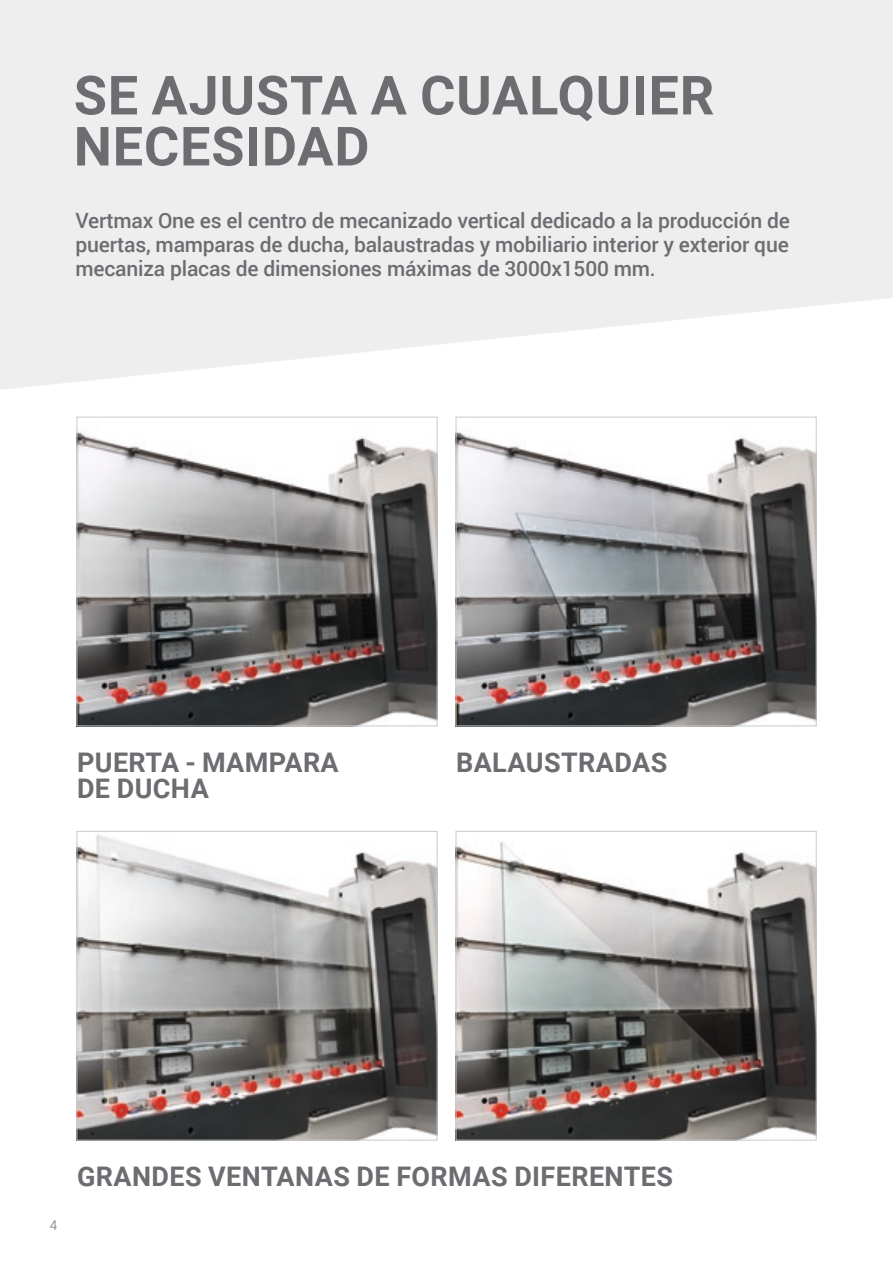
<style>
.page{position:relative;width:893px;height:1263px;background:#fff}
.page>*{position:absolute;margin:0;border:0;box-sizing:border-box;transform-origin:0 0}
._1_TITOLO_GRIGIO{font:700 54px/51px "Roboto";letter-spacing:.015em;color:#6c6d70}
.t1{font:700 27px/25.5px "Roboto";letter-spacing:.015em;color:#6c6d70}
._2_SOTTOTITOLO_ROSSO{font:500 21px/24px "Roboto";letter-spacing:-.01em;color:#6c6d70;text-align:justify}
.t2{font:300 13.5px "Roboto";color:#6c6d70}
</style>
<div class="page">
<svg style="left:0;top:0;width:893px;height:390px;background:#f0f0f0"></svg>
<img style="left:458px;top:432px;width:357px;height:292px">
<div style="left:456px;top:417px;width:361px;height:309px;border:1px solid #c9cacc"></div>
<img style="left:458px;top:841px;width:357px;height:297px">
<div style="left:456px;top:831px;width:361px;height:309px;border:1px solid #c9cacc"></div>
<img style="left:79px;top:432px;width:356px;height:292px">
<div style="left:77px;top:417px;width:360px;height:309px;border:1px solid #c9cacc"></div>
<img style="left:79px;top:834px;width:356px;height:304px">
<div style="left:77px;top:831px;width:360px;height:309px;border:1px solid #c9cacc"></div>
<p class="_1_TITOLO_GRIGIO" style="left:74px;top:68px;width:642px">SE AJUSTA A CUALQUIER<br>NECESIDAD</p>
<p class="_2_SOTTOTITOLO_ROSSO" style="left:76px;top:207px;width:716px">Vertmax One es el centro de mecanizado vertical dedicado a la producción de puertas, mamparas de ducha, balaustradas y mobiliario interior y exterior que mecaniza placas de dimensiones máximas de 3000x1500 mm.</p>
<p class="t1" style="left:77px;top:749px;width:263px">PUERTA - MAMPARA<br>DE DUCHA</p>
<p class="t1" style="left:456px;top:749px;width:213px">BALAUSTRADAS</p>
<p class="t2" style="left:50px;top:1215px;width:9px">4</p>
<p class="t1" style="left:77px;top:1163px;width:597px">GRANDES VENTANAS DE FORMAS DIFERENTES</p>
</div>
